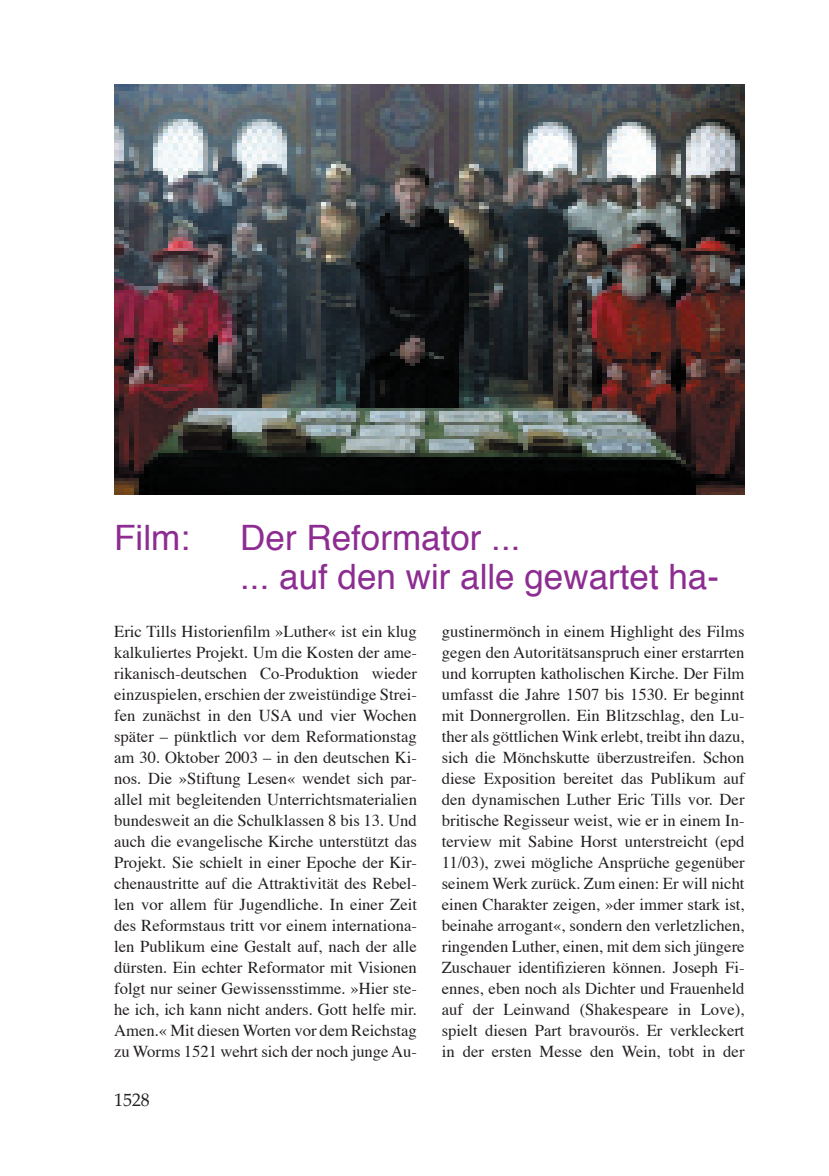
<style>
.page{position:relative;width:829px;height:1176px;background:#fff}
.page>*{position:absolute;margin:0;border:0;box-sizing:border-box;transform-origin:0 0}
.t1{font:35px/39.4px "Helvetica";color:#8d2c91}
.t2{font:17.85px "Palatino";color:#231f20}
.t3{font:16.62px/21px "Times";color:#231f20;text-align:justify}
</style>
<div class="page">
<img style="left:114px;top:84px;width:630px;height:410px">
<h1 class="t1" style="left:114px;top:517px;width:77px">Film:</h1>
<h1 class="t1" style="left:240px;top:517px;width:480px">Der Reformator ...<br>... auf den wir alle gewartet ha-</h1>
<p class="t3" style="left:114px;top:619px;width:304px">Eric Tills Historienfilm »Luther« ist ein klug kalkuliertes Projekt. Um die Kosten der ame&shy;rikanisch-deutschen Co-Produktion wieder einzuspielen, erschien der zweistündige Strei&shy;fen zunächst in den USA und vier Wochen später – pünktlich vor dem Reformationstag am 30. Oktober 2003 – in den deutschen Ki&shy;nos. Die »Stiftung Lesen« wendet sich par&shy;allel mit begleitenden Unterrichtsmaterialien bundesweit an die Schulklassen 8 bis 13. Und auch die evangelische Kirche unterstützt das Projekt. Sie schielt in einer Epoche der Kir&shy;chenaustritte auf die Attraktivität des Rebel&shy;len vor allem für Jugendliche. In einer Zeit des Reformstaus tritt vor einem internationa&shy;len Publikum eine Gestalt auf, nach der alle dürsten. Ein echter Reformator mit Visionen folgt nur seiner Gewissensstimme. »Hier ste&shy;he ich, ich kann nicht anders. Gott helfe mir.<br>Amen.« Mit diesen Worten vor dem Reichstag zu Worms 1521 wehrt sich der noch junge Au-</p>
<p class="t3" style="left:442px;top:619px;width:304px">gustinermönch in einem Highlight des Films gegen den Autoritätsanspruch einer erstarrten und korrupten katholischen Kirche. Der Film umfasst die Jahre 1507 bis 1530. Er beginnt mit Donnergrollen. Ein Blitzschlag, den Lu&shy;ther als göttlichen Wink erlebt, treibt ihn dazu, sich die Mönchskutte überzustreifen. Schon diese Exposition bereitet das Publikum auf den dynamischen Luther Eric Tills vor. Der britische Regisseur weist, wie er in einem In&shy;terview mit Sabine Horst unterstreicht (epd 11/03), zwei mögliche Ansprüche gegenüber seinem Werk zurück. Zum einen: Er will nicht einen Charakter zeigen, »der immer stark ist, beinahe arrogant«, sondern den verletzlichen, ringenden Luther, einen, mit dem sich jüngere Zuschauer identifizieren können. Joseph Fi&shy;ennes, eben noch als Dichter und Frauenheld auf der Leinwand (Shakespeare in Love), spielt diesen Part bravourös. Er verkleckert in der ersten Messe den Wein, tobt in der</p>
<p class="t2" style="left:114px;top:1088px;width:37px">1528</p>
</div>
